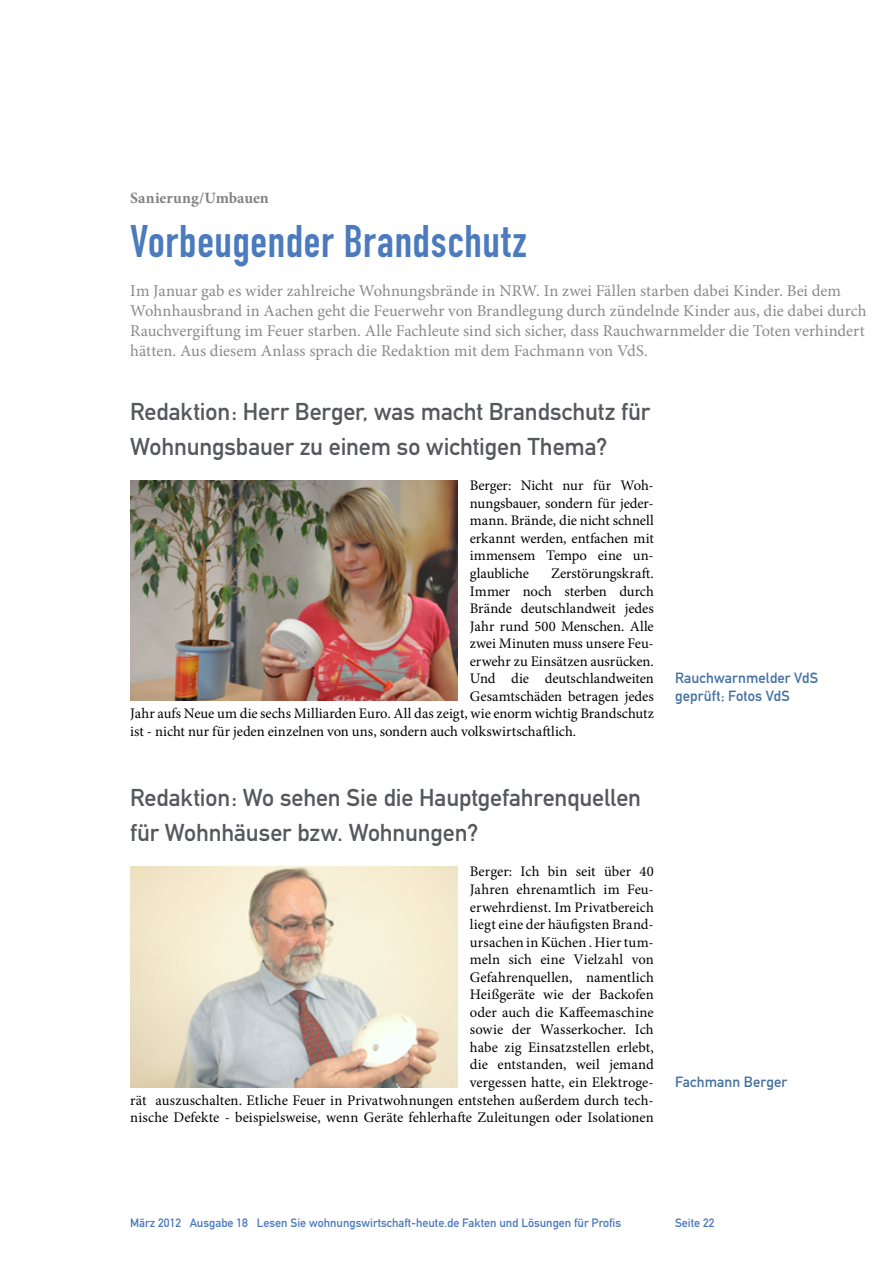
<style>
.page{position:relative;width:893px;height:1263px;background:#fff}
.page>*{position:absolute;margin:0;border:0;box-sizing:border-box;transform-origin:0 0}
.Überschrift_Groß{font:45px "DIN Engschrift";letter-spacing:.01em;color:#4b7abd}
.Überschrift_Grau{font:24px/35.1px "DIN Mittelschrift";letter-spacing:-.005em;color:#56585c}
.Anlesetext{font:16.5px/19.8px "Minion Pro";color:#8b898c}
.Kategorie{font:700 15.75px "Minion Pro";color:#848285}
.Fließtext_erste_Zeil{font:14.7px/17.5px "Minion Pro";color:#000;text-align:justify}
.Bildunterschrift{font:14.7px "DIN Mittelschrift";letter-spacing:.005em;color:#4372a1}
.t1{font:12px "DIN Mittelschrift";color:#4b7abd}
</style>
<div class="page">
<img style="left:130px;top:867px;width:327px;height:220px">
<img style="left:130px;top:480px;width:327px;height:221px">
<p class="Kategorie" style="left:130px;top:187px;width:140px">Sanierung/Umbauen</p>
<p class="Überschrift_Groß" style="left:130px;top:215px;width:398px">Vorbeugender Brandschutz</p>
<p class="Anlesetext" style="left:130px;top:281px;width:738px">Im Januar gab es wider zahlreiche Wohnungsbrände in NRW. In zwei Fällen starben dabei Kinder. Bei dem Wohnhausbrand in Aachen geht die Feuerwehr von Brandlegung durch zündelnde Kinder aus, die dabei durch Rauchvergiftung im Feuer starben. Alle Fachleute sind sich sicher, dass Rauchwarnmelder die Toten verhindert hätten. Aus diesem Anlass sprach die Redaktion mit dem Fachmann von VdS.</p>
<p class="Überschrift_Grau" style="left:130px;top:394px;width:521px">Redaktion: Herr Berger, was macht Brandschutz für<br>Wohnungsbauer zu einem so wichtigen Thema?</p>
<p class="Fließtext_erste_Zeil" style="left:470px;top:477px;width:185px">Berger: Nicht nur für Woh&shy;nungsbauer, sondern für jeder&shy;mann. Brände, die nicht schnell erkannt werden, entfachen mit immensem Tempo eine un&shy;glaubliche</p>
<p class="Fließtext_erste_Zeil" style="left:551px;top:565px;width:104px">Zerstörungskraft.</p>
<p class="Fließtext_erste_Zeil" style="left:470px;top:582px;width:185px">Immer noch sterben durch</p>
<p class="Fließtext_erste_Zeil" style="left:470px;top:600px;width:185px">Brände deutschlandweit jedes</p>
<p class="Fließtext_erste_Zeil" style="left:470px;top:617px;width:185px">Jahr rund 500 Menschen. Alle</p>
<p class="Fließtext_erste_Zeil" style="left:470px;top:635px;width:185px">zwei Minuten muss unsere Feu-</p>
<p class="Fließtext_erste_Zeil" style="left:470px;top:652px;width:185px">erwehr zu Einsätzen ausrücken.</p>
<p class="Fließtext_erste_Zeil" style="left:470px;top:670px;width:185px">Und die deutschlandweiten</p>
<p class="Fließtext_erste_Zeil" style="left:470px;top:687px;width:185px">Gesamtschäden betragen jedes</p>
<p class="Fließtext_erste_Zeil" style="left:130px;top:705px;width:525px">Jahr aufs Neue um die sechs Milliarden Euro. All das zeigt, wie enorm wichtig Brandschutz</p>
<p class="Fließtext_erste_Zeil" style="left:130px;top:723px;width:447px">ist - nicht nur für jeden einzelnen von uns, sondern auch volkswirtschaftlich.</p>
<p class="Überschrift_Grau" style="left:130px;top:780px;width:512px">Redaktion: Wo sehen Sie die Hauptgefahrenquellen für Wohnhäuser bzw. Wohnungen?</p>
<p class="Fließtext_erste_Zeil" style="left:130px;top:863px;width:525px;text-align:right">Berger: Ich bin seit über 40<br>Jahren ehrenamtlich im Feu-<br>erwehrdienst. Im Privatbereich<br>liegt eine der häufigsten Brand-<br>ursachen in Küchen . Hier tum-<br>meln sich eine Vielzahl von<br>Gefahrenquellen, namentlich<br>Heißgeräte wie der Backofen<br>oder auch die Kaffeemaschine<br>sowie der Wasserkocher. Ich<br>habe zig Einsatzstellen erlebt,<br>die entstanden, weil jemand<br>vergessen hatte, ein Elektroge-<br>rät auszuschalten. Etliche Feuer in Privatwohnungen entstehen außerdem durch tech&shy;nische Defekte - beispielsweise, wenn Geräte fehlerhafte Zuleitungen oder Isolationen</p>
<p class="Bildunterschrift" style="left:675px;top:669px;width:145px">Rauchwarnmelder VdS</p>
<p class="Bildunterschrift" style="left:675px;top:687px;width:116px">geprüft; Fotos VdS</p>
<p class="Bildunterschrift" style="left:675px;top:1073px;width:114px">Fachmann Berger</p>
<p class="t1" style="left:130px;top:1216px;width:492px">März 2012 Ausgabe 18 Lesen Sie wohnungswirtschaft-heute.de Fakten und Lösungen für Profis</p>
<p class="t1" style="left:675px;top:1216px;width:41px">Seite 22</p>
</div>
